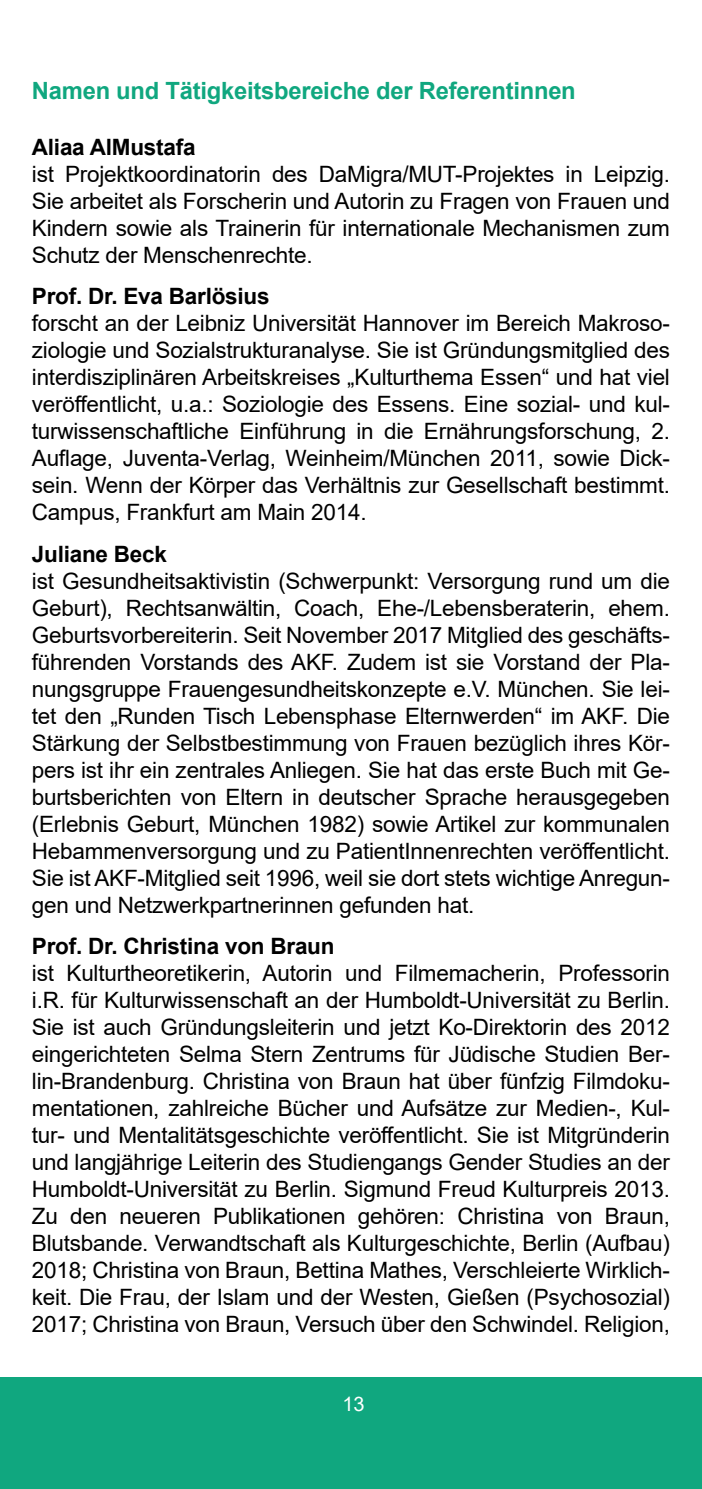
<style>
.page{position:relative;width:702px;height:1489px;background:#fff}
.page>*{position:absolute;margin:0;border:0;box-sizing:border-box;transform-origin:0 0}
.t1{font:700 23.75px "Arial";letter-spacing:-.01em;color:#10a77f}
.t2{font:22.5px/27px "Arial";letter-spacing:-.01em;color:#000;text-align:justify}
.t3{font:700 22.5px "Arial";letter-spacing:-.01em;color:#000}
.t4{font:20px "Arial";color:#fff}
</style>
<div class="page">
<div style="left:0;top:1376px;width:702px;height:112px;background:#10a77f"></div>
<p class="t1" style="left:32px;top:74px;width:545px">Namen und Tätigkeitsbereiche der Referentinnen</p>
<p class="t3" style="left:32px;top:131px;width:165px">Aliaa AlMustafa</p>
<p class="t2" style="left:32px;top:160px;width:639px">ist Projektkoordinatorin des DaMigra/MUT-Projektes in Leipzig.<br>Sie arbeitet als Forscherin und Autorin zu Fragen von Frauen und Kindern sowie als Trainerin für internationale Mechanismen zum Schutz der Menschenrechte.</p>
<p class="t3" style="left:32px;top:280px;width:239px">Prof. Dr. Eva Barlösius</p>
<p class="t2" style="left:32px;top:310px;width:639px">forscht an der Leibniz Universität Hannover im Bereich Makroso&shy;ziologie und Sozialstrukturanalyse. Sie ist Gründungsmitglied des interdisziplinären Arbeitskreises „Kulturthema Essen“ und hat viel veröffentlicht, u.a.: Soziologie des Essens. Eine sozial- und kul&shy;turwissenschaftliche Einführung in die Ernährungsforschung, 2.<br>Auflage, Juventa-Verlag, Weinheim/München 2011, sowie Dick&shy;sein. Wenn der Körper das Verhältnis zur Gesellschaft bestimmt.<br>Campus, Frankfurt am Main 2014.</p>
<p class="t3" style="left:32px;top:538px;width:137px">Juliane Beck</p>
<p class="t2" style="left:32px;top:567px;width:639px">ist Gesundheitsaktivistin (Schwerpunkt: Versorgung rund um die Geburt), Rechtsanwältin, Coach, Ehe-/Lebensberaterin, ehem.<br>Geburtsvorbereiterin. Seit November 2017 Mitglied des geschäfts&shy;führenden Vorstands des AKF. Zudem ist sie Vorstand der Pla&shy;nungsgruppe Frauengesundheitskonzepte e.V. München. Sie lei&shy;tet den „Runden Tisch Lebensphase Elternwerden“ im AKF. Die Stärkung der Selbstbestimmung von Frauen bezüglich ihres Kör&shy;pers ist ihr ein zentrales Anliegen. Sie hat das erste Buch mit Ge&shy;burtsberichten von Eltern in deutscher Sprache herausgegeben (Erlebnis Geburt, München 1982) sowie Artikel zur kommunalen Hebammenversorgung und zu PatientInnenrechten veröffentlicht.<br>Sie ist AKF-Mitglied seit 1996, weil sie dort stets wichtige Anregun&shy;gen und Netzwerkpartnerinnen gefunden hat.</p>
<p class="t3" style="left:32px;top:930px;width:304px">Prof. Dr. Christina von Braun</p>
<p class="t2" style="left:32px;top:959px;width:639px">ist Kulturtheoretikerin, Autorin und Filmemacherin, Professorin i.R. für Kulturwissenschaft an der Humboldt-Universität zu Berlin.<br>Sie ist auch Gründungsleiterin und jetzt Ko-Direktorin des 2012 eingerichteten Selma Stern Zentrums für Jüdische Studien Ber&shy;lin-Brandenburg. Christina von Braun hat über fünfzig Filmdoku&shy;mentationen, zahlreiche Bücher und Aufsätze zur Medien-, Kul&shy;tur- und Mentalitätsgeschichte veröffentlicht. Sie ist Mitgründerin und langjährige Leiterin des Studiengangs Gender Studies an der Humboldt-Universität zu Berlin. Sigmund Freud Kulturpreis 2013.<br>Zu den neueren Publikationen gehören: Christina von Braun, Blutsbande. Verwandtschaft als Kulturgeschichte, Berlin (Aufbau)<br>2018; Christina von Braun, Bettina Mathes, Verschleierte Wirklich&shy;keit. Die Frau, der Islam und der Westen, Gießen (Psychosozial)<br>2017; Christina von Braun, Versuch über den Schwindel. Religion,</p>
<p class="t4" style="left:342px;top:1389px;width:24px">13</p>
</div>
